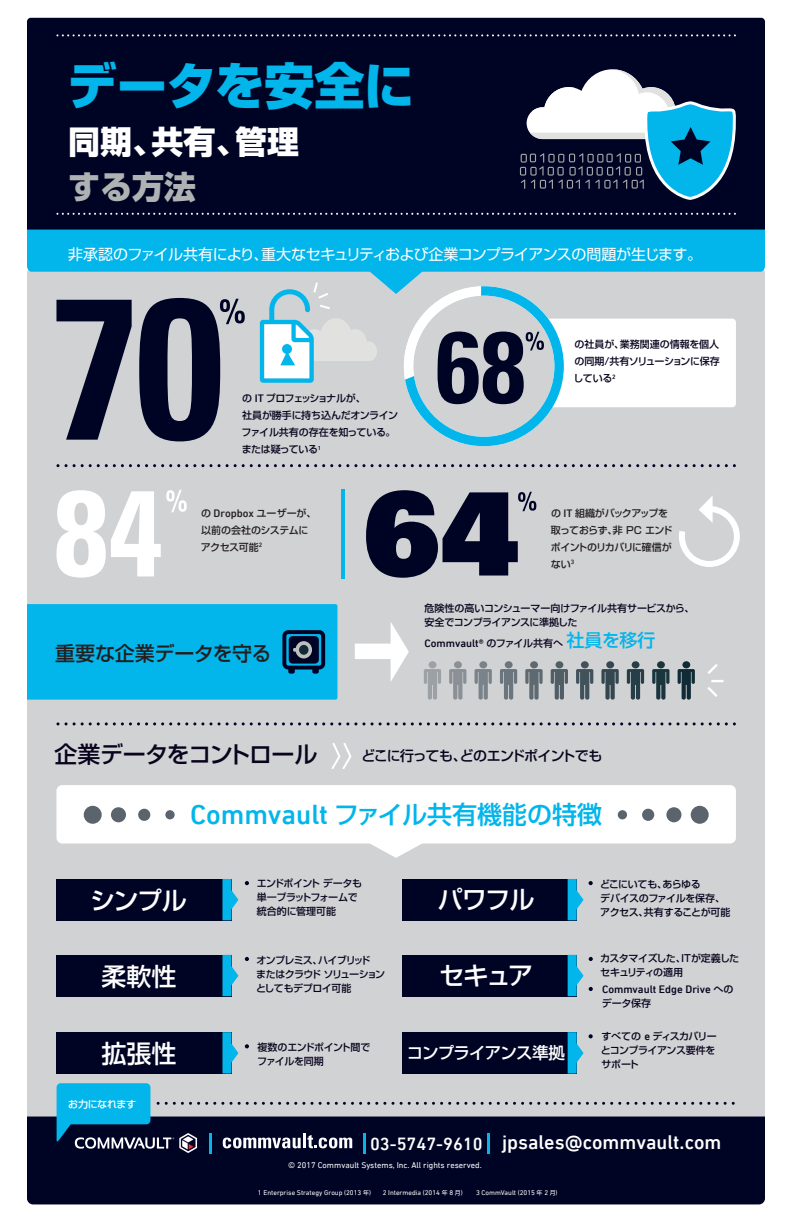
<style>
.page{position:relative;width:792px;height:1224px;background:#fff}
.page>*{position:absolute;margin:0;border:0;box-sizing:border-box;transform-origin:0 0}
.t1{font:800 50px "Shin Go Pro";letter-spacing:-.01em;color:#02b5eb}
.t2{font:800 32px "Shin Go Pro";color:#fff}
.t3{font:800 32px "Shin Go Pro";color:#afb2b3}
.t4{font:500 25px "Shin Go Pro";color:#02b5eb}
.t5{font:500 25px "Shin Go Pro";letter-spacing:-.03em;color:#fff}
.t6{font:500 23px "Shin Go Pro";letter-spacing:-.03em;color:#09031d}
.t7{font:500 20px "DIN Next LT Pro";color:#fff}
.t8{font:500 20px "Shin Go Pro";letter-spacing:-.015em;color:#231f20}
.t9{font:500 16.5px "Shin Go Pro";letter-spacing:-.05em;color:#fff}
.t10{font:15px "Shin Go Pro";letter-spacing:-.04em;color:#fff}
.t11{font:500 14px "Shin Go Pro";letter-spacing:-.055em;color:#09031d}
.t12{font:500 11px "DIN Next LT Pro";color:#09031d}
.t13{font:500 10px/14px "Shin Go Pro";letter-spacing:-.045em;color:#09031d}
.t14{font:500 10px/17px "Shin Go Pro";letter-spacing:-.045em;color:#231f20}
.t15{font:500 10px/14px "Shin Go Pro";letter-spacing:-.065em;color:#09031d}
.t16{font:500 10px/17px "Shin Go Pro";letter-spacing:-.015em;color:#231f20}
.t17{font:500 10px "Shin Go Pro";letter-spacing:-.045em;color:#fff}
.t18{font:8.5px "DIN Next LT Pro";color:#fff}
.t19{font:7px "DIN Next LT Pro";color:#fff}
.s1{font-family:"DIN Next LT Pro";font-size:11px}
.s2{font-family:"Shin Go Pro";font-size:10px}
.s3{font-family:"Shin Go Pro";font-size:18px;color:#02b5eb}
.s4{font-family:"DIN Next LT Pro";font-size:28px}
.s5{font-size:18px}
.s6{font-family:"Shin Go Pro";font-size:6px}
</style>
<div class="page">
<div style="left:27px;top:269px;width:738px;height:860px;background:#d1d2d4;border-radius:4px"></div>
<div style="left:27px;top:18px;width:738px;height:218px;background:#000424;border-radius:4px"></div>
<svg style="left:27px;top:230px;width:738px;height:64px;fill:#02b5eb"></svg>
<svg style="left:56px;top:213px;width:680px;height:2px"></svg>
<svg style="left:56px;top:34px;width:680px;height:2px"></svg>
<svg style="left:56px;top:300px;width:76px;height:140px"></svg>
<svg style="left:366px;top:490px;width:170px;height:88px"></svg>
<svg style="left:139px;top:298px;width:106px;height:143px"></svg>
<svg style="left:56px;top:490px;width:131px;height:88px"></svg>
<div style="left:27px;top:1117px;width:738px;height:87px;background:#000424"></div>
<svg style="left:677px;top:722px;width:59px;height:3px"></svg>
<svg style="left:524px;top:722px;width:147px;height:3px"></svg>
<svg style="left:371px;top:722px;width:147px;height:3px"></svg>
<svg style="left:218px;top:722px;width:147px;height:3px"></svg>
<svg style="left:65px;top:722px;width:147px;height:3px"></svg>
<svg style="left:677px;top:464px;width:59px;height:3px"></svg>
<svg style="left:524px;top:464px;width:147px;height:3px"></svg>
<svg style="left:371px;top:464px;width:147px;height:3px"></svg>
<svg style="left:218px;top:464px;width:147px;height:3px"></svg>
<svg style="left:65px;top:464px;width:147px;height:3px"></svg>
<hr style="left:341px;top:489px;width:4px;height:89px;background:#02b5eb">
<svg style="left:679px;top:496px;width:61px;height:71px"></svg>
<div style="left:27px;top:604px;width:310px;height:96px;background:#02b5eb"></div>
<div style="left:299px;top:645px;width:10px;height:10px;background:#102b35;border-radius:50%"></div>
<div style="left:288px;top:668px;width:7px;height:6px;background:#000424;border-radius:2px"></div>
<div style="left:312px;top:668px;width:7px;height:6px;background:#000424;border-radius:2px"></div>
<svg style="left:355px;top:622px;width:54px;height:60px"></svg>
<svg style="left:260px;top:282px;width:117px;height:101px"></svg>
<svg style="left:404px;top:286px;width:332px;height:160px"></svg>
<svg style="left:245px;top:881px;width:4px;height:4px"></svg>
<svg style="left:245px;top:957px;width:4px;height:4px"></svg>
<svg style="left:245px;top:1044px;width:4px;height:4px"></svg>
<div style="left:56px;top:879px;width:176px;height:41px;background:#000424"></div>
<svg style="left:222px;top:879px;width:16px;height:41px"></svg>
<div style="left:56px;top:955px;width:176px;height:41px;background:#000424"></div>
<svg style="left:222px;top:955px;width:16px;height:41px"></svg>
<div style="left:56px;top:1032px;width:176px;height:42px;background:#000424"></div>
<svg style="left:222px;top:1032px;width:16px;height:42px"></svg>
<div style="left:403px;top:879px;width:174px;height:41px;background:#000424"></div>
<svg style="left:568px;top:879px;width:25px;height:41px"></svg>
<div style="left:403px;top:955px;width:174px;height:41px;background:#000424"></div>
<div style="left:403px;top:1032px;width:174px;height:42px;background:#000424"></div>
<svg style="left:568px;top:1032px;width:25px;height:42px"></svg>
<svg style="left:568px;top:955px;width:25px;height:41px"></svg>
<div style="left:429px;top:661px;width:7px;height:7px;background:#9ca1a6;border-radius:50%"></div>
<svg style="left:424px;top:669px;width:17px;height:31px"></svg>
<div style="left:454px;top:661px;width:8px;height:7px;background:#8a9096;border-radius:50%"></div>
<svg style="left:449px;top:669px;width:17px;height:31px"></svg>
<div style="left:479px;top:661px;width:8px;height:7px;background:#7a828a;border-radius:50%"></div>
<svg style="left:475px;top:669px;width:17px;height:31px"></svg>
<div style="left:505px;top:661px;width:8px;height:7px;background:#6b757d;border-radius:50%"></div>
<svg style="left:500px;top:669px;width:17px;height:31px"></svg>
<div style="left:530px;top:661px;width:8px;height:7px;background:#5e6971;border-radius:50%"></div>
<svg style="left:525px;top:669px;width:18px;height:31px"></svg>
<div style="left:556px;top:661px;width:7px;height:7px;background:#505e66;border-radius:50%"></div>
<svg style="left:551px;top:669px;width:17px;height:31px"></svg>
<div style="left:581px;top:661px;width:8px;height:7px;background:#41525b;border-radius:50%"></div>
<svg style="left:576px;top:669px;width:17px;height:31px"></svg>
<div style="left:606px;top:661px;width:8px;height:7px;background:#344750;border-radius:50%"></div>
<svg style="left:601px;top:669px;width:18px;height:31px"></svg>
<div style="left:632px;top:661px;width:8px;height:7px;background:#263e47;border-radius:50%"></div>
<svg style="left:627px;top:669px;width:17px;height:31px"></svg>
<div style="left:657px;top:661px;width:8px;height:7px;background:#19353e;border-radius:50%"></div>
<svg style="left:652px;top:669px;width:17px;height:31px"></svg>
<div style="left:682px;top:661px;width:8px;height:7px;background:#102b35;border-radius:50%"></div>
<svg style="left:678px;top:669px;width:17px;height:31px"></svg>
<svg style="left:707px;top:664px;width:11px;height:10px"></svg>
<svg style="left:707px;top:680px;width:17px;height:17px"></svg>
<svg style="left:520px;top:69px;width:216px;height:131px"></svg>
<svg style="left:56px;top:785px;width:680px;height:73px;fill:#fff"></svg>
<svg style="left:56px;top:1083px;width:681px;height:70px"></svg>
<div style="left:618px;top:810px;width:9px;height:9px;background:#5b646d;border-radius:50%"></div>
<div style="left:642px;top:809px;width:12px;height:12px;background:#5b646d;border-radius:50%"></div>
<div style="left:666px;top:807px;width:15px;height:15px;background:#5b646d;border-radius:50%"></div>
<div style="left:691px;top:806px;width:18px;height:18px;background:#5b646d;border-radius:50%"></div>
<div style="left:165px;top:810px;width:10px;height:9px;background:#5b646d;border-radius:50%"></div>
<div style="left:138px;top:809px;width:12px;height:12px;background:#5b646d;border-radius:50%"></div>
<div style="left:111px;top:807px;width:15px;height:15px;background:#5b646d;border-radius:50%"></div>
<div style="left:84px;top:806px;width:18px;height:18px;background:#5b646d;border-radius:50%"></div>
<svg style="left:331px;top:743px;width:21px;height:26px"></svg>
<h1 class="t1" style="left:68px;top:46px;width:348px">データを安全に</h1>
<h2 class="t2" style="left:68px;top:117px;width:233px">同期、共有、管理</h2>
<h2 class="t3" style="left:68px;top:161px;width:129px">する方法</h2>
<h3 class="t10" style="left:68px;top:242px;width:636px">非承認のファイル共有により、重大なセキュリティおよび企業コンプライアンスの問題が生じます。</h3>
<p class="t13" style="left:242px;top:389px;width:158px;line-height:17px">の <span class="s1">IT</span> プロフェッショナルが、<br>社員が勝手に持ち込んだオンラインファイル共有の存在を知っている。または疑っている<sup>1</sup></p>
<p class="t16" style="left:201px;top:503px;width:117px">の <span class="s1">Dropbox</span> ユーザーが、以前の会社のシステムにアクセス可能<sup>2</sup></p>
<h3 class="t8" style="left:55px;top:637px;width:218px">重要な企業データを守る</h3>
<p class="t13" style="left:574px;top:335px;width:148px;line-height:17px;text-align:justify">の社員が、業務関連の情報を個人の同期/共有ソリューションに保存している<sup>2</sup></p>
<p class="t14" style="left:551px;top:503px;width:123px">の <span class="s1">IT</span> 組織がバックアップを取っておらず、非 PC エンドポイントのリカバリに確信がない<sup>3</sup></p>
<p class="t13" style="left:424px;top:600px;width:271px">危険性の高いコンシューマー向けファイル共有サービスから、安全でコンプライアンスに準拠した</p>
<p class="t12" style="left:424px;top:637px;width:233px">Commvault® <span class="s2">のファイル共有へ</span> <span class="s3">社員を移行</span></p>
<h3 class="t6" style="left:54px;top:735px;width:265px">企業データをコントロール</h3>
<h3 class="t11" style="left:361px;top:744px;width:243px">どこに行っても、どのエンドポイントでも</h3>
<h3 class="t4" style="left:190px;top:793px;width:414px"><span class="s4">Commvault</span> ファイル共有機能の特徴</h3>
<p class="t13" style="left:257px;top:875px;width:107px">エンドポイント データも単一プラットフォームで統合的に管理可能</p>
<p class="t13" style="left:600px;top:876px;width:132px">どこにいても、あらゆる<br>デバイスのファイルを保存、アクセス、共有することが可能</p>
<p class="t15" style="left:256px;top:952px;width:131px">オンプレミス、ハイブリッド<br>またはクラウド ソリューションとしてもデプロイ可能</p>
<p class="t13" style="left:600px;top:950px;width:141px">カスタマイズした、ITが定義したセキュリティの適用</p>
<h3 class="t5" style="left:90px;top:880px;width:98px">シンプル</h3>
<h3 class="t5" style="left:438px;top:879px;width:98px">パワフル</h3>
<h3 class="t5" style="left:101px;top:956px;width:76px">柔軟性</h3>
<h3 class="t5" style="left:439px;top:955px;width:95px">セキュア</h3>
<p class="t12" style="left:602px;top:983px;width:133px">Commvault Edge Drive <span class="s2">への</span></p>
<p class="t13" style="left:602px;top:995px;width:51px">データ保存</p>
<p class="t13" style="left:257px;top:1039px;width:115px">複数のエンドポイント間でファイルを同期</p>
<p class="t13" style="left:601px;top:1028px;width:117px;text-align:justify">すべての <span class="s1">e</span> ディスカバリーとコンプライアンス要件をサポート</p>
<h3 class="t5" style="left:101px;top:1033px;width:76px">拡張性</h3>
<h3 class="t9" style="left:407px;top:1039px;width:160px">コンプライアンス準拠</h3>
<p class="t17" style="left:68px;top:1096px;width:69px">お力になれます</p>
<h3 class="t7" style="left:370px;top:1130px;width:353px"><span class="s5">03-5747-9610</span> jpsales@commvault.com</h3>
<p class="t18" style="left:288px;top:1161px;width:195px">© 2017 Commvault Systems, Inc. All rights reserved.</p>
<p class="t19" style="left:258px;top:1188px;width:115px">1 Enterprise Strategy Group (2013 <span class="s6">年</span>)</p>
<p class="t19" style="left:383px;top:1188px;width:81px">2 Intermedia (2014 <span class="s6">年</span> 8 <span class="s6">月</span>)</p>
<p class="t19" style="left:476px;top:1188px;width:83px">3 CommVault (2015 <span class="s6">年</span> 2 <span class="s6">月</span>)</p>
</div>
